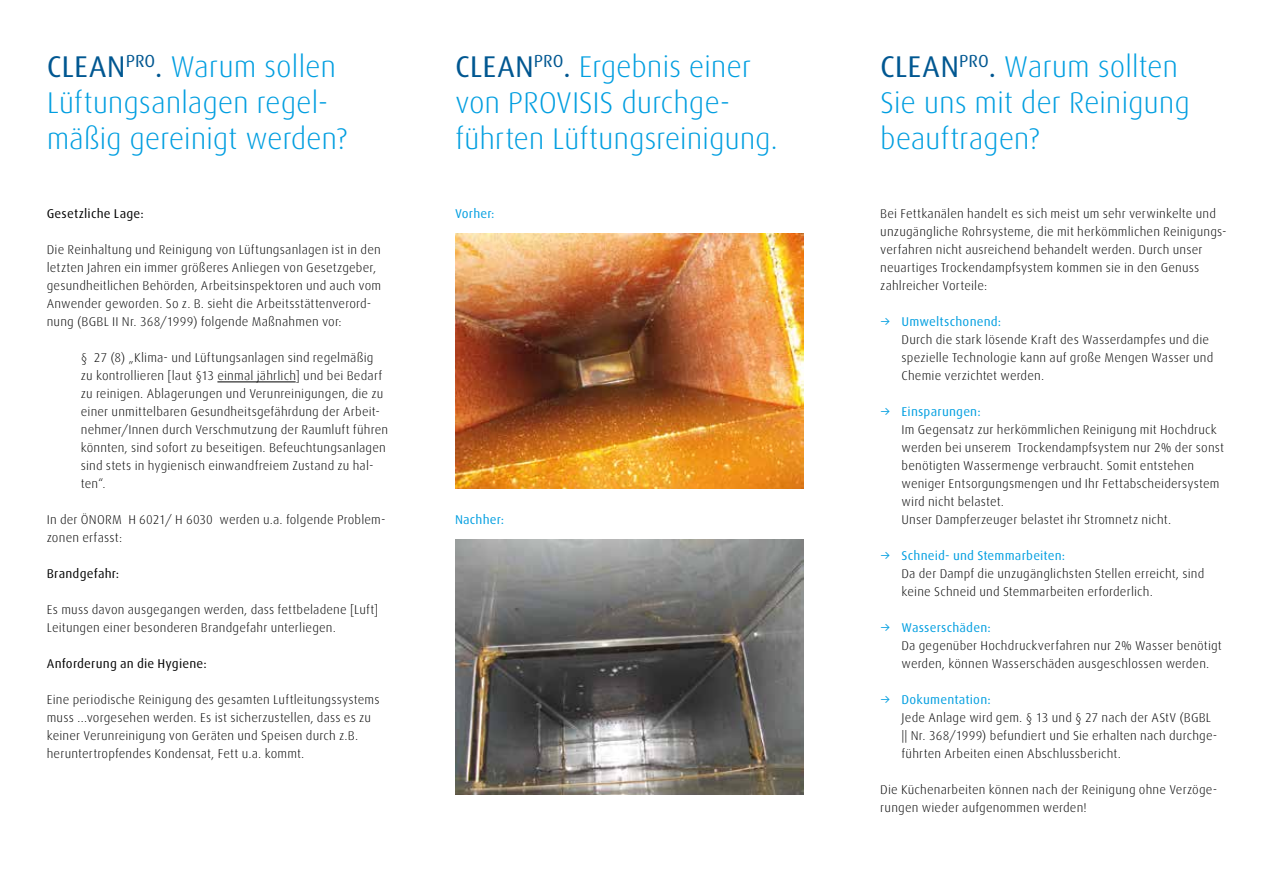
<style>
.page{position:relative;width:1263px;height:893px;background:#fff}
.page>*{position:absolute;margin:0;border:0;box-sizing:border-box;transform-origin:0 0}
.t1{font:300 30px/36px "Linde Dax OT";letter-spacing:-.01em;color:#009ee0}
.t2{font:300 12.75px/18px "Linde Dax OT";letter-spacing:.01em;color:#000}
.t3{font:12.75px "Linde Dax OT";letter-spacing:.015em;color:#000}
.t4{font:12.75px "Linde Dax OT";letter-spacing:.015em;color:#009ee0}
.s1{font-weight:400;color:#005791}
.s2{font-family:"Linde Dax Office";font-weight:700;color:#009ee0}
.s3{font-weight:400;color:#009ee0}
</style>
<div class="page">
<hr style="left:217px;top:382px;width:79px;height:1px;background:#000">
<img style="left:455px;top:233px;width:349px;height:255px">
<img style="left:455px;top:539px;width:349px;height:255px">
<h1 class="t1" style="left:47px;top:47px;width:302px"><span class="s1">CLEAN</span><sup>PRO</sup><span class="s1">.</span> Warum sollen<br>Lüftungsanlagen regel&shy;mäßig gereinigt werden?</h1>
<p class="t3" style="left:47px;top:206px;width:99px">Gesetzliche Lage:</p>
<p class="t2" style="left:47px;top:240px;width:336px">Die Reinhaltung und Reinigung von Lüftungsanlagen ist in den letzten Jahren ein immer größeres Anliegen von Gesetzgeber, gesundheitlichen Behörden, Arbeitsinspektoren und auch vom Anwender geworden. So z. B. sieht die Arbeitsstättenverord&shy;nung (BGBL II Nr. 368/1999) folgende Maßnahmen vor:</p>
<p class="t2" style="left:81px;top:348px;width:309px">§ 27 (8) „Klima- und Lüftungsanlagen sind regelmäßig zu kontrollieren [laut §13 einmal jährlich] und bei Bedarf zu reinigen. Ablagerungen und Verunreinigungen, die zu einer unmittelbaren Gesundheitsgefährdung der Arbeit&shy;nehmer/Innen durch Verschmutzung der Raumluft führen könnten, sind sofort zu beseitigen. Befeuchtungsanlagen sind stets in hygienisch einwandfreiem Zustand zu hal&shy;ten“.</p>
<p class="t2" style="left:47px;top:510px;width:340px">In der ÖNORM H 6021/ H 6030 werden u.a. folgende Problem&shy;zonen erfasst:</p>
<p class="t3" style="left:47px;top:566px;width:74px">Brandgefahr:</p>
<p class="t2" style="left:47px;top:600px;width:333px">Es muss davon ausgegangen werden, dass fettbeladene [Luft]<br>Leitungen einer besonderen Brandgefahr unterliegen.</p>
<p class="t3" style="left:47px;top:656px;width:162px">Anforderung an die Hygiene:</p>
<p class="t2" style="left:47px;top:690px;width:334px">Eine periodische Reinigung des gesamten Luftleitungssystems muss …vorgesehen werden. Es ist sicherzustellen, dass es zu keiner Verunreinigung von Geräten und Speisen durch z.B. heruntertropfendes Kondensat, Fett u.a. kommt.</p>
<h1 class="t1" style="left:455px;top:47px;width:325px"><span class="s1">CLEAN</span><sup>PRO</sup><span class="s1">.</span> Ergebnis einer von PROVISIS durchge&shy;führten Lüftungsreinigung.</h1>
<p class="t4" style="left:455px;top:206px;width:41px">Vorher:</p>
<p class="t4" style="left:455px;top:512px;width:51px">Nachher:</p>
<h1 class="t1" style="left:880px;top:47px;width:311px"><span class="s1">CLEAN</span><sup>PRO</sup><span class="s1">.</span> Warum sollten<br>Sie uns mit der Reinigung beauftragen?</h1>
<p class="t2" style="left:880px;top:204px;width:348px">Bei Fettkanälen handelt es sich meist um sehr verwinkelte und unzugängliche Rohrsysteme, die mit herkömmlichen Reinigungs&shy;verfahren nicht ausreichend behandelt werden. Durch unser neuartiges Trockendampfsystem kommen sie in den Genuss zahlreicher Vorteile:</p>
<p class="t2" style="left:901px;top:312px;width:313px;text-indent:-21px"><span class="s2">→</span> <span class="s3">Umweltschonend:<br></span>Durch die stark lösende Kraft des Wasserdampfes und die spezielle Technologie kann auf große Mengen Wasser und Chemie verzichtet werden.</p>
<p class="t2" style="left:901px;top:402px;width:324px;text-indent:-21px"><span class="s2">→</span> <span class="s3">Einsparungen:<br></span>Im Gegensatz zur herkömmlichen Reinigung mit Hochdruck werden bei unserem Trockendampfsystem nur 2% der sonst benötigten Wassermenge verbraucht. Somit entstehen weniger Entsorgungsmengen und Ihr Fettabscheidersystem wird nicht belastet.<br>Unser Dampferzeuger belastet ihr Stromnetz nicht.</p>
<p class="t2" style="left:901px;top:546px;width:304px;text-indent:-21px"><span class="s2">→</span> <span class="s3">Schneid- und Stemmarbeiten:<br></span>Da der Dampf die unzugänglichsten Stellen erreicht, sind keine Schneid und Stemmarbeiten erforderlich.</p>
<p class="t2" style="left:901px;top:618px;width:322px;text-indent:-21px"><span class="s2">→</span> <span class="s3">Wasserschäden:<br></span>Da gegenüber Hochdruckverfahren nur 2% Wasser benötigt werden, können Wasserschäden ausgeschlossen werden.</p>
<p class="t2" style="left:901px;top:690px;width:317px;text-indent:-21px"><span class="s2">→</span> <span class="s3">Dokumentation:<br></span>Jede Anlage wird gem. § 13 und § 27 nach der AStV (BGBL || Nr. 368/1999) befundiert und Sie erhalten nach durchge&shy;führten Arbeiten einen Abschlussbericht.</p>
<p class="t2" style="left:880px;top:780px;width:338px">Die Küchenarbeiten können nach der Reinigung ohne Verzöge&shy;rungen wieder aufgenommen werden!</p>
</div>
